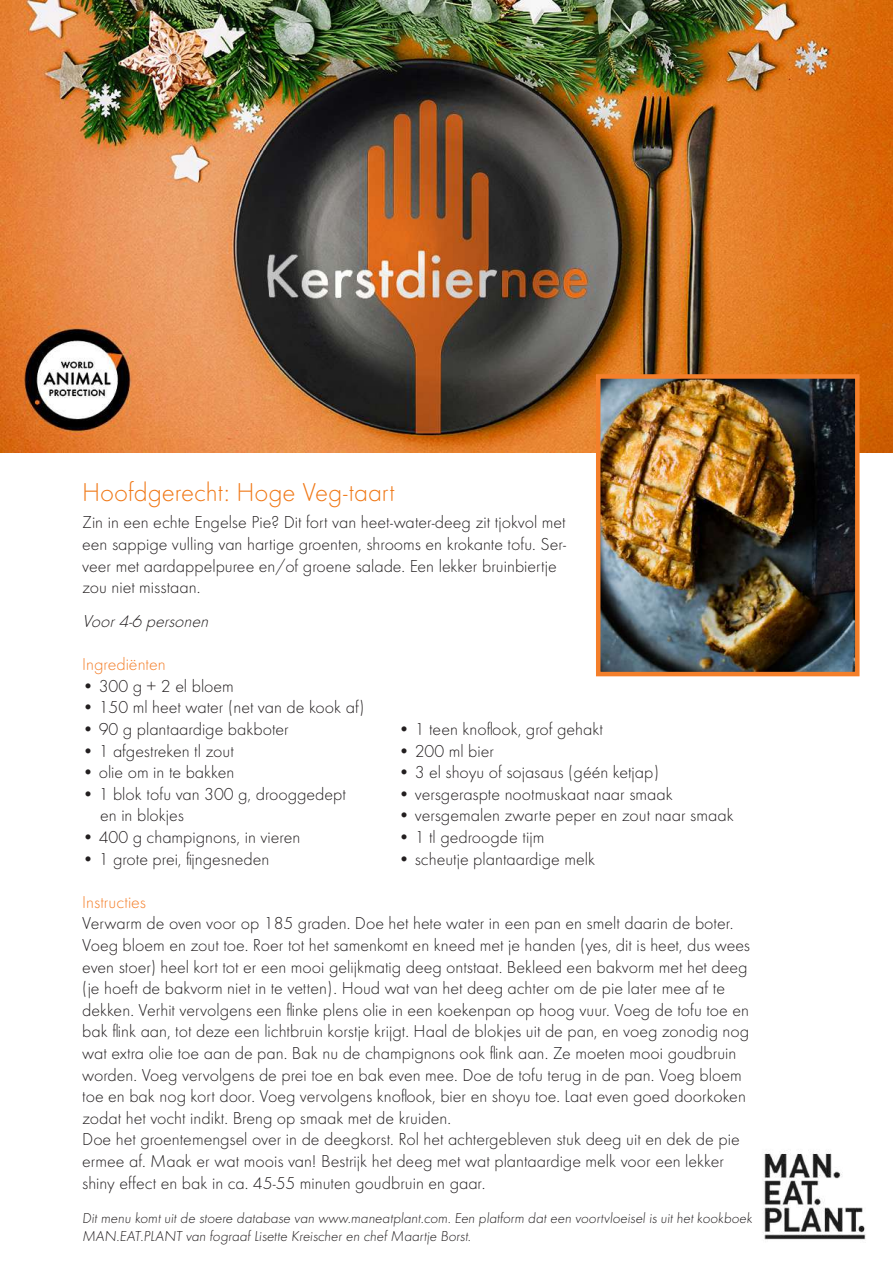
<style>
.page{position:relative;width:893px;height:1263px;background:#fff}
.page>*{position:absolute;margin:0;border:0;box-sizing:border-box;transform-origin:0 0}
.t1{font:300 27px "Futura Round";color:#f07918}
.t2{font:300 18px/21.6px "Futura Round";color:#231f20}
.t3{font:300 18px "Futura Round";color:#f47f2a}
.t4{font:italic 300 18px "Futura Round";color:#231f20}
.t5{font:300 15px/18px "Futura Round";color:#231f20}
</style>
<div class="page">
<img style="left:763px;top:1150px;width:103px;height:90px">
<img style="left:0;top:0;width:893px;height:452px">
<img style="left:601px;top:379px;width:253px;height:292px">
<div style="left:596px;top:374px;width:263px;height:302px;border:4px solid #f47f2a"></div>
<h1 class="t1" style="left:82px;top:474px;width:314px">Hoofdgerecht: Hoge Veg-taart</h1>
<p class="t2" style="left:82px;top:511px;width:485px">Zin in een echte Engelse Pie? Dit fort van heet-water-deeg zit tjokvol met een sappige vulling van hartige groenten, shrooms en krokante tofu. Ser&shy;veer met aardappelpuree en/of groene salade. Een lekker bruinbiertje zou niet misstaan.</p>
<p class="t4" style="left:82px;top:609px;width:133px">Voor4-6 personen</p>
<p class="t3" style="left:82px;top:652px;width:85px">Ingrediënten</p>
<p class="t2" style="left:82px;top:674px;width:153px">• 300 g + 2 el bloem</p>
<p class="t2" style="left:82px;top:696px;width:284px">• 150 ml heet water (net van de kook af)</p>
<p class="t2" style="left:82px;top:717px;width:208px">• 90 g plantaardige bakboter</p>
<p class="t2" style="left:82px;top:739px;width:153px">• 1 afgestreken tl zout</p>
<p class="t2" style="left:82px;top:761px;width:154px">• olie om in te bakken</p>
<p class="t2" style="left:100px;top:782px;width:247px;text-indent:-18px">• 1 blok tofu van 300 g, drooggedept en in blokjes</p>
<p class="t2" style="left:82px;top:825px;width:220px">• 400 g champignons, in vieren</p>
<p class="t2" style="left:82px;top:847px;width:189px">• 1 grote prei, fijngesneden</p>
<p class="t3" style="left:82px;top:890px;width:65px">Instructies</p>
<p class="t2" style="left:82px;top:912px;width:669px">Verwarm de oven voor op 185 graden. Doe het hete water in een pan en smelt daarin de boter.<br>Voeg bloem en zout toe. Roer tot het samenkomt en kneed met je handen (yes, dit is heet, dus wees even stoer) heel kort tot er een mooi gelijkmatig deeg ontstaat. Bekleed een bakvorm met het deeg (je hoeft de bakvorm niet in te vetten). Houd wat van het deeg achter om de pie later mee af te dekken. Verhit vervolgens een flinke plens olie in een koekenpan op hoog vuur. Voeg de tofu toe en bak flink aan, tot deze een lichtbruin korstje krijgt. Haal de blokjes uit de pan, en voeg zonodig nog wat extra olie toe aan de pan. Bak nu de champignons ook flink aan. Ze moeten mooi goudbruin worden. Voeg vervolgens de prei toe en bak even mee. Doe de tofu terug in de pan. Voeg bloem toe en bak nog kort door. Voeg vervolgens knoflook, bier en shoyu toe. Laat even goed doorkoken zodat het vocht indikt. Breng op smaak met de kruiden.<br>Doe het groentemengsel over in de deegkorst. Rol het achtergebleven stuk deeg uit en dek de pie ermee af. Maak er wat moois van! Bestrijk het deeg met wat plantaardige melk voor een lekker shiny effect en bak in ca. 45-55 minuten goudbruin en gaar.</p>
<p class="t2" style="left:398px;top:718px;width:206px">• 1 teen knoflook, grof gehakt</p>
<p class="t2" style="left:398px;top:739px;width:97px">• 200 ml bier</p>
<p class="t2" style="left:398px;top:761px;width:262px">• 3 el shoyu of sojasaus (géén ketjap)</p>
<p class="t2" style="left:398px;top:782px;width:276px">• versgeraspte nootmuskaat naar smaak</p>
<p class="t2" style="left:398px;top:804px;width:337px">• versgemalen zwarte peper en zout naar smaak</p>
<p class="t2" style="left:398px;top:826px;width:148px">• 1 tl gedroogde tijm</p>
<p class="t2" style="left:398px;top:847px;width:198px">• scheutje plantaardige melk</p>
<p class="t5" style="left:82px;top:1208px;width:674px">Dit menu komt uit de stoere database van www.maneatplant.com. Een platform dat een voortvloeisel is uit het kookboek<br>MAN.EAT.PLANT van fograaf Lisette Kreischer en chef Maartje Borst.</p>
</div>
